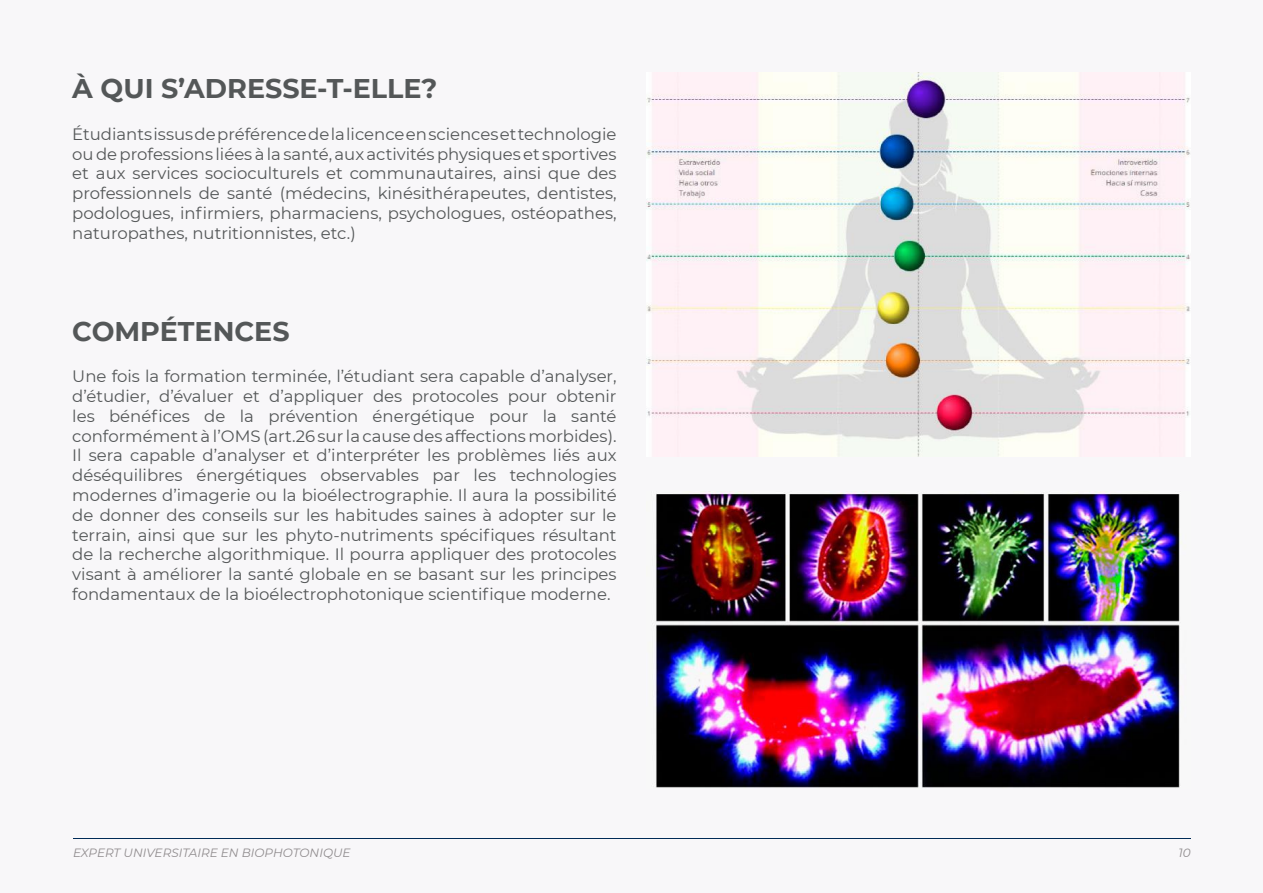
<style>
.page{position:relative;width:1263px;height:893px;background:#f8f7f9}
.page>*{position:absolute;margin:0;border:0;box-sizing:border-box;transform-origin:0 0}
.t1{font:700 27px "Montserrat";color:#545758}
.t2{font:16.5px/19.8px "Montserrat";color:#545758;text-align:justify}
.t3{font:italic 12px "Montserrat";color:#908c8e}
</style>
<div class="page">
<hr style="left:73px;top:838px;width:1118px;height:1px;background:#002b57">
<img style="left:646px;top:72px;width:544px;height:384px">
<img style="left:656px;top:491px;width:524px;height:297px">
<h1 class="t1" style="left:72px;top:69px;width:367px">À QUI S’ADRESSE-T-ELLE?</h1>
<p class="t2" style="left:72px;top:123px;width:546px">Étudiants issus de préférence de la licence en sciences et technologie ou de professions liées à la santé, aux activités physiques et sportives et aux services socioculturels et communautaires, ainsi que des professionnels de santé (médecins, kinésithérapeutes, dentistes, podologues, infirmiers, pharmaciens, psychologues, ostéopathes, naturopathes, nutritionnistes, etc.)</p>
<h1 class="t1" style="left:72px;top:312px;width:219px">COMPÉTENCES</h1>
<p class="t2" style="left:72px;top:366px;width:546px">Une fois la formation terminée, l’étudiant sera capable d’analyser, d’étudier, d’évaluer et d’appliquer des protocoles pour obtenir les bénéfices de la prévention énergétique pour la santé conformément à l’OMS (art.26 sur la cause des affections morbides).<br>Il sera capable d’analyser et d’interpréter les problèmes liés aux déséquilibres énergétiques observables par les technologies modernes d’imagerie ou la bioélectrographie. Il aura la possibilité de donner des conseils sur les habitudes saines à adopter sur le terrain, ainsi que sur les phyto-nutriments spécifiques résultant de la recherche algorithmique. Il pourra appliquer des protocoles visant à améliorer la santé globale en se basant sur les principes fondamentaux de la bioélectrophotonique scientifique moderne.</p>
<p class="t3" style="left:73px;top:844px;width:279px">EXPERT UNIVERSITAIRE EN BIOPHOTONIQUE</p>
<p class="t3" style="left:1178px;top:844px;width:14px">10</p>
</div>
